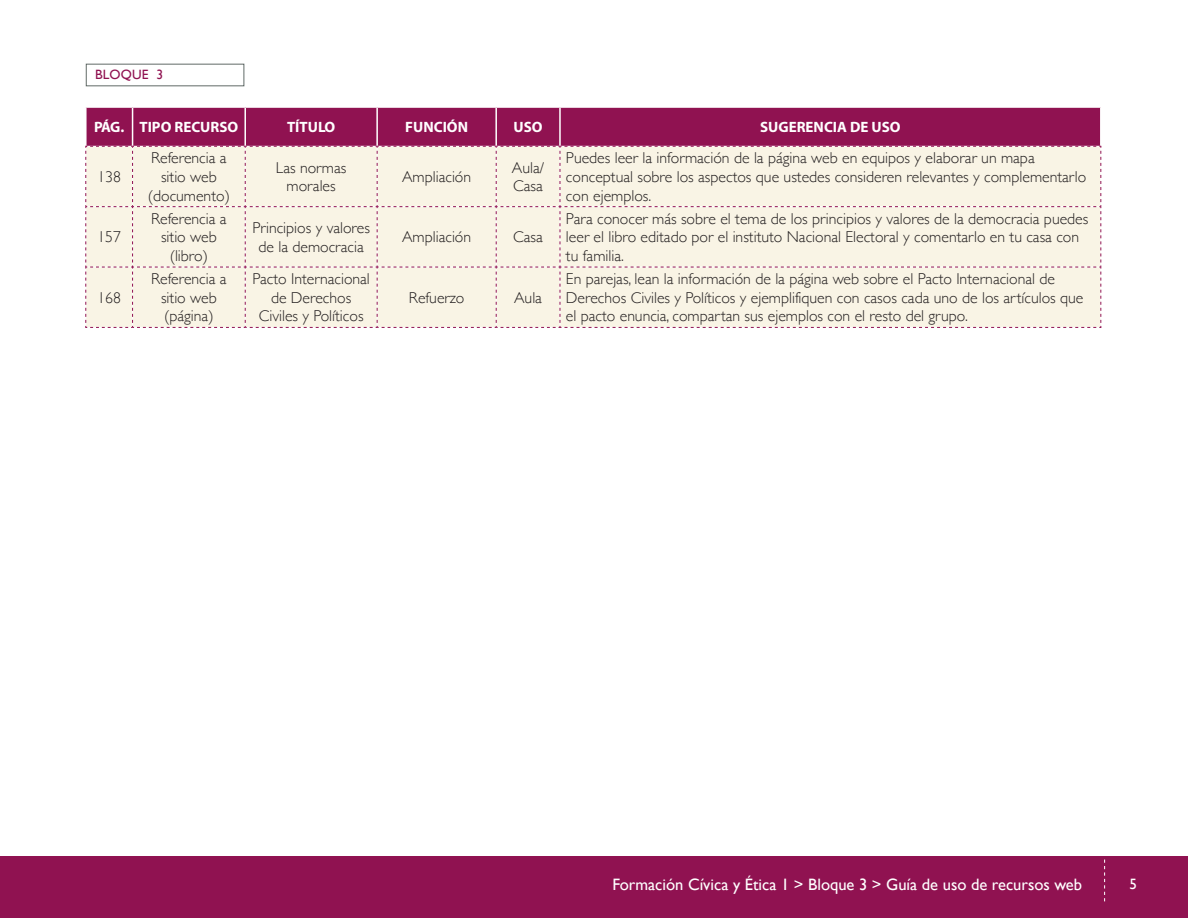
<style>
.page{position:relative;width:1188px;height:918px;background:#fff}
.page>*{position:absolute;margin:0;border:0;box-sizing:border-box;transform-origin:0 0}
.t1{font:16.5px "Gill Sans";color:#fff}
.TEXT_GEN_TABLAS{font:300 15.75px/18.8px "Gill Sans";color:#231f20}
.TAXT_CEN_TABLAS{font:300 15.75px/18.8px "Gill Sans";color:#231f20;text-align:center}
.CABEZA_1_TABLA{font:700 15px "Myriad Pro";color:#fff}
.t2{font:15px "Gill Sans";color:#fff}
.T3{font:13.5px "Gill Sans";letter-spacing:.01em;color:#901251}
</style>
<div class="page">
<div style="left:0;top:856px;width:1188px;height:62px;background:#901251"></div>
<svg style="left:1104px;top:860px;width:1px;height:41px"></svg>
<svg style="left:85px;top:107px;width:1017px;height:221px;background:#e6cbca"></svg>
<div style="left:86px;top:64px;width:158px;height:22px;border:1px solid #616a67"></div>
<p class="T3" style="left:95px;top:67px;width:70px">BLOQUE 3</p>
<p class="CABEZA_1_TABLA" style="left:94px;top:117px;width:32px">PÁG.</p>
<p class="CABEZA_1_TABLA" style="left:139px;top:117px;width:100px">TIPO RECURSO</p>
<p class="CABEZA_1_TABLA" style="left:287px;top:117px;width:50px">TÍTULO</p>
<p class="CABEZA_1_TABLA" style="left:405px;top:117px;width:64px">FUNCIÓN</p>
<p class="CABEZA_1_TABLA" style="left:514px;top:117px;width:31px">USO</p>
<p class="CABEZA_1_TABLA" style="left:760px;top:117px;width:142px">SUGERENCIA DE USO</p>
<p class="TAXT_CEN_TABLAS" style="left:97px;top:167px;width:25px">138</p>
<p class="TAXT_CEN_TABLAS" style="left:151px;top:148px;width:77px">Referencia a sitio web</p>
<p class="TAXT_CEN_TABLAS" style="left:148px;top:185px;width:84px">(documento)</p>
<p class="TAXT_CEN_TABLAS" style="left:276px;top:157px;width:72px">Las normas morales</p>
<p class="TAXT_CEN_TABLAS" style="left:402px;top:167px;width:71px">Ampliación</p>
<p class="TAXT_CEN_TABLAS" style="left:512px;top:157px;width:34px;text-align:left">Aula/<br>Casa</p>
<p class="TEXT_GEN_TABLAS" style="left:566px;top:148px;width:522px">Puedes leer la información de la página web en equipos y elaborar un mapa conceptual sobre los aspectos que ustedes consideren relevantes y complementarlo con ejemplos.</p>
<p class="TAXT_CEN_TABLAS" style="left:97px;top:227px;width:25px">157</p>
<p class="TAXT_CEN_TABLAS" style="left:97px;top:287px;width:25px">168</p>
<p class="TAXT_CEN_TABLAS" style="left:151px;top:208px;width:77px">Referencia a sitio web</p>
<p class="TAXT_CEN_TABLAS" style="left:170px;top:246px;width:40px">(libro)</p>
<p class="TAXT_CEN_TABLAS" style="left:151px;top:269px;width:77px">Referencia a sitio web</p>
<p class="TAXT_CEN_TABLAS" style="left:164px;top:306px;width:51px">(página)</p>
<p class="TAXT_CEN_TABLAS" style="left:252px;top:218px;width:119px">Principios y valores de la democracia</p>
<p class="TAXT_CEN_TABLAS" style="left:402px;top:227px;width:71px">Ampliación</p>
<p class="TAXT_CEN_TABLAS" style="left:513px;top:227px;width:31px">Casa</p>
<p class="TAXT_CEN_TABLAS" style="left:252px;top:269px;width:119px">Pacto Internacional de Derechos<br>Civiles y Políticos</p>
<p class="TAXT_CEN_TABLAS" style="left:409px;top:287px;width:57px">Refuerzo</p>
<p class="TAXT_CEN_TABLAS" style="left:514px;top:287px;width:29px">Aula</p>
<p class="TEXT_GEN_TABLAS" style="left:566px;top:208px;width:524px">Para conocer más sobre el tema de los principios y valores de la democracia puedes leer el libro editado por el instituto Nacional Electoral y comentarlo en tu casa con tu familia.</p>
<p class="TEXT_GEN_TABLAS" style="left:566px;top:269px;width:519px">En parejas, lean la información de la página web sobre el Pacto Internacional de<br>Derechos Civiles y Políticos y ejemplifiquen con casos cada uno de los artículos que el pacto enuncia, compartan sus ejemplos con el resto del grupo.</p>
<p class="t1" style="left:612px;top:874px;width:471px">Formación Cívica y Ética 1 &gt; Bloque 3 &gt; Guía de uso de recursos web</p>
<p class="t2" style="left:1130px;top:875px;width:9px">5</p>
</div>
